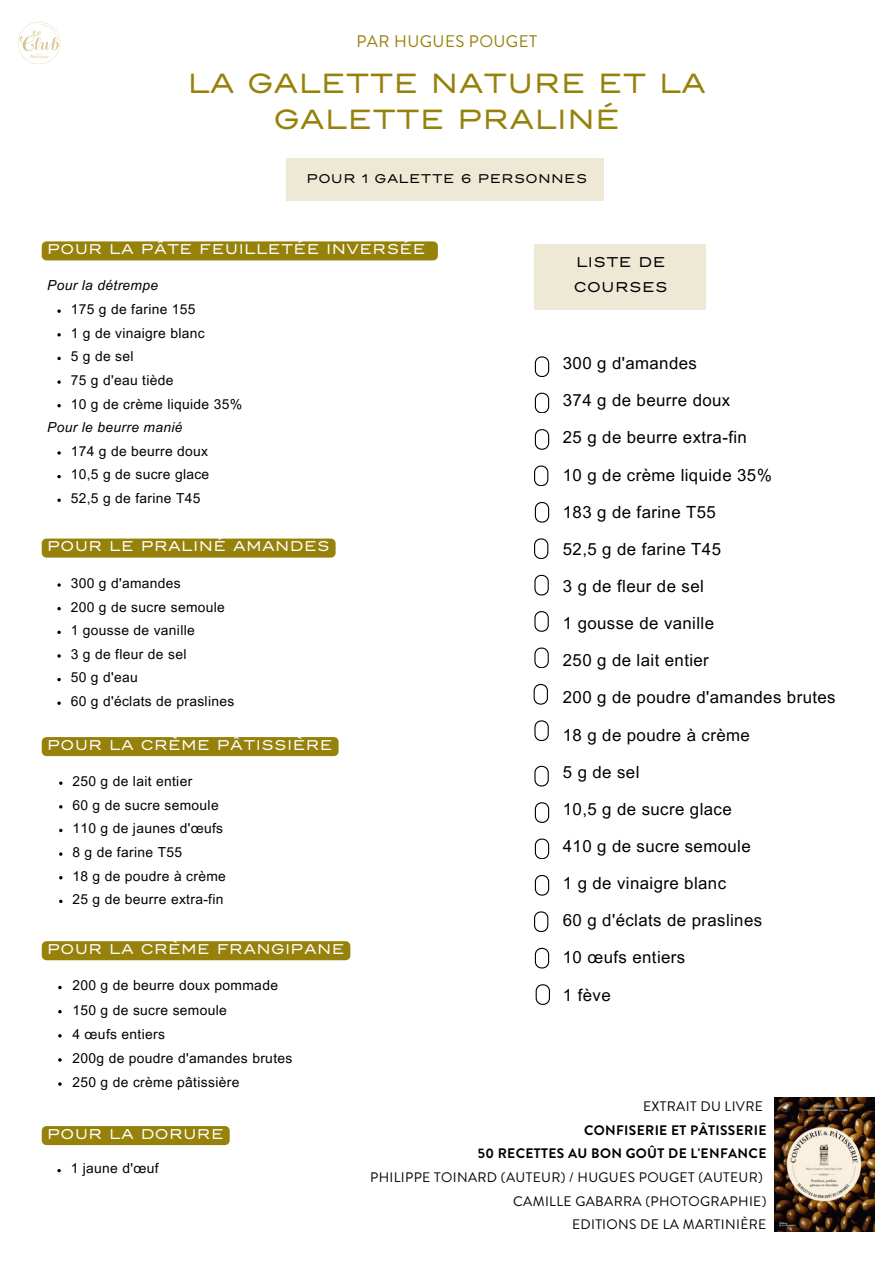
<style>
.page{position:relative;width:894px;height:1264px;background:#fff}
.page>*{position:absolute;margin:0;border:0;box-sizing:border-box;transform-origin:0 0}
.t1{font:27px/36px "Trio Grotesk";color:#96810a;text-align:center}
.t2{font:16.8px "Arial MT Pro";letter-spacing:.025em;color:#000}
.t3{font:16.8px "Brandon Grotesque";letter-spacing:.025em;color:#96810a}
.t4{font:13.8px "Arial MT Pro";letter-spacing:.025em;color:#000}
.t5{font:13.8px/23.7px "Brandon Grotesque";letter-spacing:.025em;color:#000;text-align:right}
.t6{font:13.8px "Trio Grotesk";letter-spacing:.025em;color:#fff}
.t7{font:italic 13.8px "Arial MT Pro";letter-spacing:.025em;color:#000}
.t8{font:13.8px/24.2px "Trio Grotesk";letter-spacing:.025em;color:#000}
.t9{font:12.3px "Trio Grotesk";letter-spacing:.025em;color:#000}
.s1{font-weight:700}
</style>
<div class="page">
<div style="left:286px;top:158px;width:317px;height:43px;background:#ede9d5"></div>
<div style="left:42px;top:241px;width:396px;height:19px;background:#96810a;border-radius:5px"></div>
<svg style="left:57px;top:309px;width:4px;height:4px"></svg>
<svg style="left:57px;top:333px;width:4px;height:3px"></svg>
<svg style="left:57px;top:357px;width:4px;height:3px"></svg>
<svg style="left:57px;top:380px;width:4px;height:4px"></svg>
<svg style="left:57px;top:404px;width:4px;height:3px"></svg>
<svg style="left:57px;top:451px;width:4px;height:3px"></svg>
<svg style="left:57px;top:475px;width:4px;height:3px"></svg>
<svg style="left:57px;top:498px;width:4px;height:4px"></svg>
<div style="left:42px;top:737px;width:296px;height:19px;background:#96810a;border-radius:5px"></div>
<div style="left:42px;top:941px;width:308px;height:19px;background:#96810a;border-radius:5px"></div>
<svg style="left:58px;top:985px;width:4px;height:4px"></svg>
<svg style="left:58px;top:1010px;width:4px;height:3px"></svg>
<svg style="left:58px;top:1034px;width:4px;height:3px"></svg>
<svg style="left:58px;top:1058px;width:4px;height:3px"></svg>
<div style="left:42px;top:1126px;width:187px;height:19px;background:#96810a;border-radius:5px"></div>
<svg style="left:57px;top:1169px;width:4px;height:3px"></svg>
<img style="left:18px;top:21px;width:43px;height:44px">
<svg style="left:534px;top:356px;width:15px;height:20px"></svg>
<svg style="left:534px;top:392px;width:15px;height:21px"></svg>
<svg style="left:534px;top:429px;width:15px;height:20px"></svg>
<svg style="left:534px;top:465px;width:14px;height:21px"></svg>
<svg style="left:534px;top:502px;width:15px;height:20px"></svg>
<svg style="left:534px;top:538px;width:14px;height:20px"></svg>
<svg style="left:534px;top:575px;width:14px;height:20px"></svg>
<svg style="left:534px;top:611px;width:14px;height:20px"></svg>
<svg style="left:534px;top:647px;width:14px;height:20px"></svg>
<svg style="left:533px;top:684px;width:15px;height:20px"></svg>
<svg style="left:534px;top:720px;width:14px;height:20px"></svg>
<svg style="left:534px;top:765px;width:14px;height:21px"></svg>
<svg style="left:534px;top:802px;width:15px;height:20px"></svg>
<svg style="left:534px;top:838px;width:15px;height:20px"></svg>
<svg style="left:534px;top:875px;width:15px;height:20px"></svg>
<svg style="left:534px;top:911px;width:14px;height:20px"></svg>
<svg style="left:534px;top:947px;width:15px;height:21px"></svg>
<svg style="left:535px;top:984px;width:15px;height:20px"></svg>
<div style="left:534px;top:243px;width:172px;height:66px;background:#ede9d5"></div>
<div style="left:42px;top:538px;width:293px;height:19px;background:#96810a;border-radius:5px"></div>
<svg style="left:57px;top:607px;width:4px;height:3px"></svg>
<svg style="left:57px;top:630px;width:4px;height:4px"></svg>
<svg style="left:57px;top:654px;width:4px;height:3px"></svg>
<svg style="left:57px;top:678px;width:4px;height:3px"></svg>
<svg style="left:57px;top:701px;width:4px;height:4px"></svg>
<img style="left:774px;top:1097px;width:100px;height:133px">
<p class="t3" style="left:356px;top:29px;width:182px">PAR HUGUES POUGET</p>
<p class="t1" style="left:187px;top:66px;width:520px">LA GALETTE NATURE ET LA<br>GALETTE PRALINÉ</p>
<p class="t9" style="left:306px;top:173px;width:282px">POUR 1 GALETTE 6 PERSONNES</p>
<h2 class="t6" style="left:47px;top:243px;width:379px">POUR LA PÂTE FEUILLETÉE INVERSÉE</h2>
<h1 class="t7" style="left:47px;top:280px;width:112px">Pour la détrempe</h1>
<p class="t4" style="left:71px;top:304px;width:126px">175 g de farine 155</p>
<h4 class="t4" style="left:71px;top:327px;width:135px">1 g de vinaigre blanc</h4>
<h5 class="t4" style="left:71px;top:351px;width:64px">5 g de sel</h5>
<p class="t4" style="left:71px;top:375px;width:104px">75 g d'eau tiède</p>
<p class="t4" style="left:71px;top:398px;width:173px">10 g de crème liquide 35%</p>
<p class="t7" style="left:47px;top:422px;width:137px">Pour le beurre manié</p>
<p class="t4" style="left:71px;top:446px;width:139px">174 g de beurre doux</p>
<p class="t4" style="left:71px;top:469px;width:140px">10,5 g de sucre glace</p>
<h5 class="t4" style="left:71px;top:493px;width:131px">52,5 g de farine T45</h5>
<p class="t6" style="left:47px;top:540px;width:284px">POUR LE PRALINÉ AMANDES</p>
<p class="t4" style="left:71px;top:578px;width:111px">300 g d'amandes</p>
<p class="t4" style="left:71px;top:601px;width:156px">200 g de sucre semoule</p>
<p class="t4" style="left:71px;top:625px;width:126px">1 gousse de vanille</p>
<h4 class="t4" style="left:71px;top:648px;width:117px">3 g de fleur de sel</h4>
<h3 class="t4" style="left:71px;top:672px;width:68px">50 g d'eau</h3>
<h4 class="t4" style="left:71px;top:696px;width:165px">60 g d'éclats de praslines</h4>
<p class="t6" style="left:47px;top:738px;width:287px">POUR LA CRÈME PÂTISSIÈRE</p>
<p class="t4" style="left:72px;top:776px;width:121px">250 g de lait entier</p>
<p class="t4" style="left:72px;top:799px;width:148px">60 g de sucre semoule</p>
<h4 class="t4" style="left:72px;top:823px;width:152px">110 g de jaunes d'œufs</h4>
<p class="t4" style="left:72px;top:846px;width:111px">8 g de farine T55</p>
<p class="t4" style="left:72px;top:870px;width:155px">18 g de poudre à crème</p>
<p class="t4" style="left:72px;top:894px;width:152px">25 g de beurre extra-fin</p>
<p class="t6" style="left:47px;top:942px;width:298px">POUR LA CRÈME FRANGIPANE</p>
<p class="t4" style="left:72px;top:980px;width:207px">200 g de beurre doux pommade</p>
<p class="t4" style="left:72px;top:1004px;width:156px">150 g de sucre semoule</p>
<h4 class="t4" style="left:72px;top:1028px;width:94px">4 œufs entiers</h4>
<p class="t4" style="left:72px;top:1052px;width:221px">200g de poudre d'amandes brutes</p>
<p class="t4" style="left:72px;top:1076px;width:168px">250 g de crème pâtissière</p>
<p class="t8" style="left:573px;top:251px;width:95px">LISTE DE<br>COURSES</p>
<h4 class="t2" style="left:562px;top:357px;width:135px">300 g d'amandes</h4>
<h4 class="t2" style="left:562px;top:394px;width:169px">374 g de beurre doux</h4>
<h4 class="t2" style="left:562px;top:431px;width:185px">25 g de beurre extra-fin</h4>
<h4 class="t2" style="left:562px;top:468px;width:210px">10 g de crème liquide 35%</h4>
<h4 class="t2" style="left:562px;top:505px;width:154px">183 g de farine T55</h4>
<h4 class="t2" style="left:562px;top:542px;width:160px">52,5 g de farine T45</h4>
<h4 class="t2" style="left:562px;top:580px;width:142px">3 g de fleur de sel</h4>
<h4 class="t2" style="left:562px;top:617px;width:153px">1 gousse de vanille</h4>
<h4 class="t2" style="left:562px;top:654px;width:147px">250 g de lait entier</h4>
<h4 class="t2" style="left:562px;top:691px;width:274px">200 g de poudre d'amandes brutes</h4>
<h4 class="t2" style="left:562px;top:728px;width:188px">18 g de poudre à crème</h4>
<h4 class="t2" style="left:562px;top:765px;width:78px">5 g de sel</h4>
<h4 class="t2" style="left:562px;top:802px;width:170px">10,5 g de sucre glace</h4>
<h4 class="t2" style="left:562px;top:839px;width:189px">410 g de sucre semoule</h4>
<h4 class="t2" style="left:562px;top:877px;width:165px">1 g de vinaigre blanc</h4>
<h4 class="t2" style="left:562px;top:914px;width:201px">60 g d'éclats de praslines</h4>
<h4 class="t2" style="left:562px;top:951px;width:124px">10 œufs entiers</h4>
<h4 class="t2" style="left:562px;top:988px;width:49px">1 fève</h4>
<p class="t6" style="left:47px;top:1127px;width:178px">POUR LA DORURE</p>
<p class="t4" style="left:71px;top:1163px;width:89px">1 jaune d'œuf</p>
<h4 class="t5" style="left:370px;top:1094px;width:397px">EXTRAIT DU LIVRE<br><span class="s1">CONFISERIE ET PÂTISSERIE<br>50 RECETTES AU BON GOÛT DE L'ENFANCE<br></span>PHILIPPE TOINARD (AUTEUR) / HUGUES POUGET (AUTEUR)<br>CAMILLE GABARRA (PHOTOGRAPHIE)<br>EDITIONS DE LA MARTINIÈRE</h4>
</div>
